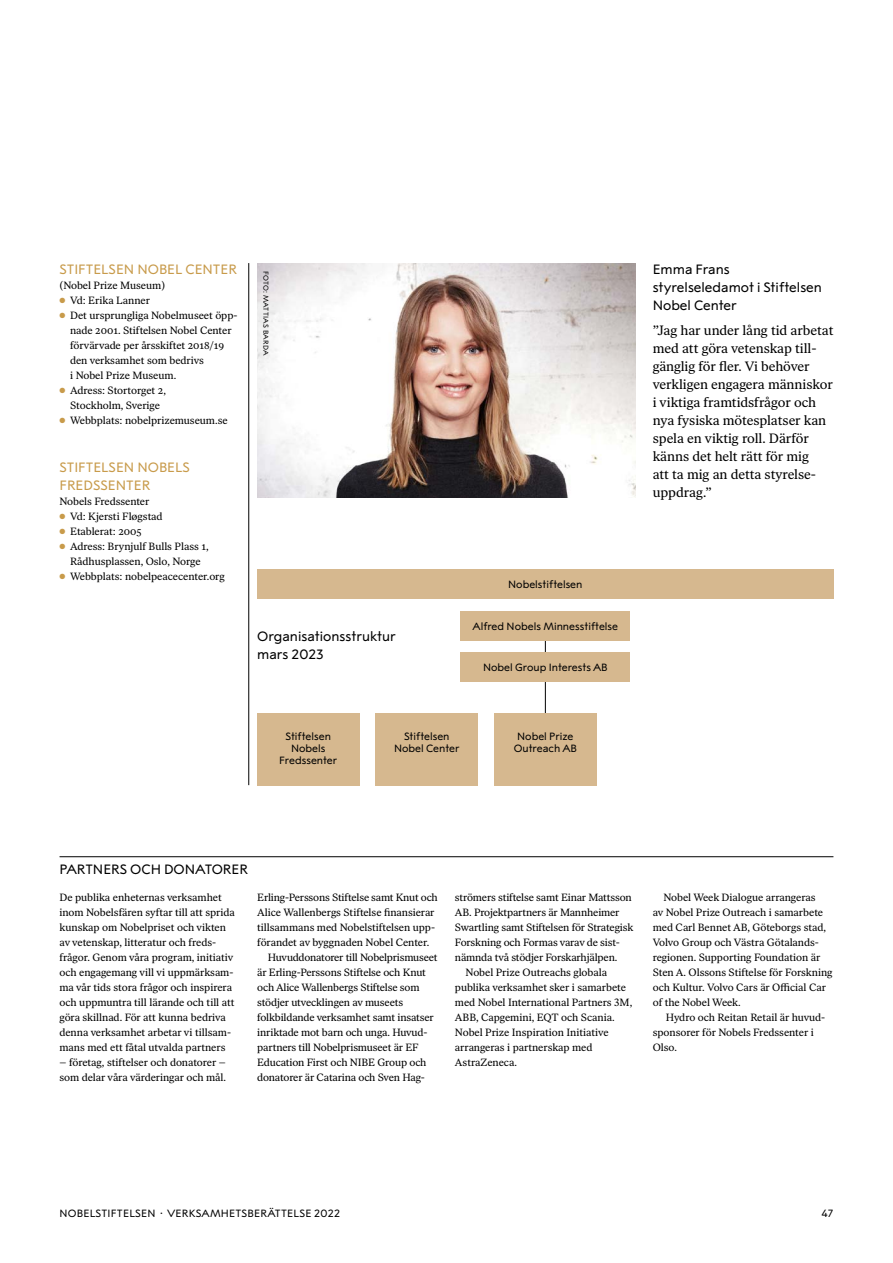
<style>
.page{position:relative;width:893px;height:1263px;background:#fff}
.page>*{position:absolute;margin:0;border:0;box-sizing:border-box;transform-origin:0 0}
.t1{font:13.5px/18px "Alfred Serif Text";letter-spacing:-.005em;color:#000}
.t2{font:13.5px/18px "Alfred Sans";color:#000}
.t3{font:13.5px/18px "Alfred Sans";color:#c89b4b}
.t4{font:10.5px/15px "Alfred Serif Text";letter-spacing:-.005em;color:#000}
.t5{font:10.5px/12px "Alfred Sans";color:#000;text-align:center}
.t6{font:10.5px "Alfred Sans Regular 3";letter-spacing:.02em;color:#000}
.t7{font:7.05px "Alfred Sans";letter-spacing:.03em;color:#000}
.s1{color:#c89b4b}
</style>
<div class="page">
<hr style="left:248px;top:263px;width:1px;height:522px;background:#000">
<img style="left:257px;top:263px;width:378px;height:234px">
<div style="left:257px;top:713px;width:102px;height:72px;background:#d6b88f"></div>
<div style="left:376px;top:713px;width:102px;height:72px;background:#d6b88f"></div>
<hr style="left:545px;top:617px;width:1px;height:96px;background:#000">
<div style="left:460px;top:611px;width:170px;height:30px;background:#d6b88f"></div>
<div style="left:460px;top:652px;width:170px;height:30px;background:#d6b88f"></div>
<div style="left:257px;top:569px;width:576px;height:30px;background:#d6b88f"></div>
<div style="left:494px;top:713px;width:102px;height:72px;background:#d6b88f"></div>
<hr style="left:60px;top:856px;width:773px;height:1px;background:#000">
<p class="t3" style="left:60px;top:260px;width:179px">STIFTELSEN NOBEL CENTER</p>
<p class="t4" style="left:60px;top:278px;width:107px">(Nobel Prize Museum)</p>
<p class="t4" style="left:60px;top:293px;width:92px"><span class="s1">●</span> Vd: Erika Lanner</p>
<p class="t4" style="left:70px;top:308px;width:169px;text-indent:-11px"><span class="s1">●</span> Det ursprungliga Nobelmuseet öpp&shy;nade 2001. Stiftelsen Nobel Center förvärvade per årsskiftet 2018/19 den verksamhet som bedrivs<br>i Nobel Prize Museum.</p>
<p class="t4" style="left:60px;top:383px;width:108px;text-align:center"><span class="s1">●</span> Adress: Stortorget 2,<br>Stockholm, Sverige</p>
<p class="t4" style="left:60px;top:413px;width:170px"><span class="s1">●</span> Webbplats: nobelprizemuseum.se</p>
<p class="t3" style="left:60px;top:458px;width:132px">STIFTELSEN NOBELS<br>FREDSSENTER</p>
<p class="t4" style="left:60px;top:494px;width:91px">Nobels Fredssenter</p>
<p class="t4" style="left:60px;top:509px;width:105px"><span class="s1">●</span> Vd: Kjersti Fløgstad</p>
<p class="t4" style="left:60px;top:524px;width:84px"><span class="s1">●</span> Etablerat: 2005</p>
<p class="t4" style="left:60px;top:539px;width:151px;text-align:center"><span class="s1">●</span> Adress: Brynjulf Bulls Plass 1,<br>Rådhusplassen, Oslo, Norge</p>
<p class="t4" style="left:60px;top:569px;width:167px"><span class="s1">●</span> Webbplats: nobelpeacecenter.org</p>
<p class="t7" style="left:270px;top:271px;width:85px;rotate:90deg">FOTO: MATTIAS BARDA</p>
<p class="t2" style="left:257px;top:627px;width:140px">Organisationsstruktur mars 2023</p>
<p class="t5" style="left:508px;top:579px;width:76px">Nobelstiftelsen</p>
<p class="t5" style="left:472px;top:621px;width:147px">Alfred Nobels Minnesstiftelse</p>
<p class="t5" style="left:483px;top:662px;width:126px">Nobel Group Interests AB</p>
<p class="t5" style="left:279px;top:730px;width:60px">Stiftelsen<br>Nobels<br>Fredssenter</p>
<p class="t5" style="left:394px;top:730px;width:67px">Stiftelsen<br>Nobel Center</p>
<p class="t5" style="left:514px;top:730px;width:65px">Nobel Prize<br>Outreach AB</p>
<p class="t2" style="left:653px;top:260px;width:171px">Emma Frans styrelseledamot i Stiftelsen<br>Nobel Center</p>
<p class="t1" style="left:653px;top:321px;width:182px">”Jag har under lång tid arbetat med att göra vetenskap till&shy;gänglig för fler. Vi behöver verkligen engagera människor i viktiga framtidsfrågor och nya fysiska mötesplatser kan spela en viktig roll. Därför känns det helt rätt för mig<br>att ta mig an detta styrelse&shy;uppdrag.”</p>
<p class="t2" style="left:60px;top:860px;width:190px">PARTNERS OCH DONATORER</p>
<p class="t4" style="left:60px;top:890px;width:177px">De publika enheternas verksamhet inom Nobelsfären syftar till att sprida kunskap om Nobelpriset och vikten av vetenskap, litteratur och freds&shy;frågor. Genom våra program, initiativ och engagemang vill vi uppmärksam&shy;ma vår tids stora frågor och inspirera och uppmuntra till lärande och till att göra skillnad. För att kunna bedriva denna verksamhet arbetar vi tillsam&shy;mans med ett fåtal utvalda partners</p>
<p class="t4" style="left:60px;top:1055px;width:168px">– företag, stiftelser och donatorer – som delar våra värderingar och mål.</p>
<p class="t4" style="left:257px;top:890px;width:182px">Erling-Perssons Stiftelse samt Knut och</p>
<p class="t4" style="left:257px;top:905px;width:179px">Alice Wallenbergs Stiftelse finansierar</p>
<p class="t4" style="left:257px;top:920px;width:179px">tillsammans med Nobelstiftelsen upp-</p>
<p class="t4" style="left:257px;top:935px;width:174px">förandet av byggnaden Nobel Center.</p>
<p class="t4" style="left:268px;top:950px;width:171px">Huvuddonatorer till Nobelprismuseet</p>
<p class="t4" style="left:257px;top:965px;width:170px">är Erling-Perssons Stiftelse och Knut</p>
<p class="t4" style="left:257px;top:980px;width:164px">och Alice Wallenbergs Stiftelse som</p>
<p class="t4" style="left:257px;top:995px;width:147px">stödjer utvecklingen av museets</p>
<p class="t4" style="left:257px;top:1010px;width:178px">folkbildande verksamhet samt insatser</p>
<p class="t4" style="left:257px;top:1025px;width:172px">inriktade mot barn och unga. Huvud-</p>
<p class="t4" style="left:257px;top:1040px;width:163px">partners till Nobelprismuseet är EF</p>
<p class="t4" style="left:257px;top:1055px;width:171px">Education First och NIBE Group och</p>
<p class="t4" style="left:257px;top:1070px;width:169px">donatorer är Catarina och Sven Hag-</p>
<p class="t4" style="left:455px;top:890px;width:178px">strömers stiftelse samt Einar Mattsson</p>
<p class="t4" style="left:455px;top:905px;width:166px">AB. Projektpartners är Mannheimer</p>
<p class="t4" style="left:455px;top:920px;width:180px">Swartling samt Stiftelsen för Strategisk</p>
<p class="t4" style="left:455px;top:935px;width:167px">Forskning och Formas varav de sist-</p>
<p class="t4" style="left:455px;top:950px;width:164px">nämnda två stödjer Forskarhjälpen.</p>
<p class="t4" style="left:466px;top:965px;width:143px">Nobel Prize Outreachs globala</p>
<p class="t4" style="left:455px;top:980px;width:172px">publika verksamhet sker i samarbete</p>
<p class="t4" style="left:455px;top:995px;width:179px">med Nobel International Partners 3M,</p>
<p class="t4" style="left:455px;top:1010px;width:161px">ABB, Capgemini, EQT och Scania.</p>
<p class="t4" style="left:455px;top:1025px;width:155px">Nobel Prize Inspiration Initiative</p>
<p class="t4" style="left:455px;top:1040px;width:139px">arrangeras i partnerskap med</p>
<p class="t4" style="left:455px;top:1055px;width:64px">AstraZeneca.</p>
<p class="t4" style="left:653px;top:890px;width:181px;text-indent:11px">Nobel Week Dialogue arrangeras<br>av Nobel Prize Outreach i samarbete med Carl Bennet AB, Göteborgs stad, Volvo Group och Västra Götalands&shy;regionen. Supporting Foundation är Sten A. Olssons Stiftelse för Forskning och Kultur. Volvo Cars är Official Car of the Nobel Week.</p>
<p class="t4" style="left:653px;top:1010px;width:174px;text-indent:13px">Hydro och Reitan Retail är huvud&shy;sponsorer för Nobels Fredssenter i<br>Olso.</p>
<p class="t6" style="left:60px;top:1207px;width:282px">NOBELSTIFTELSEN · VERKSAMHETSBERÄTTELSE 2022</p>
<p class="t5" style="left:821px;top:1207px;width:13px">47</p>
</div>
